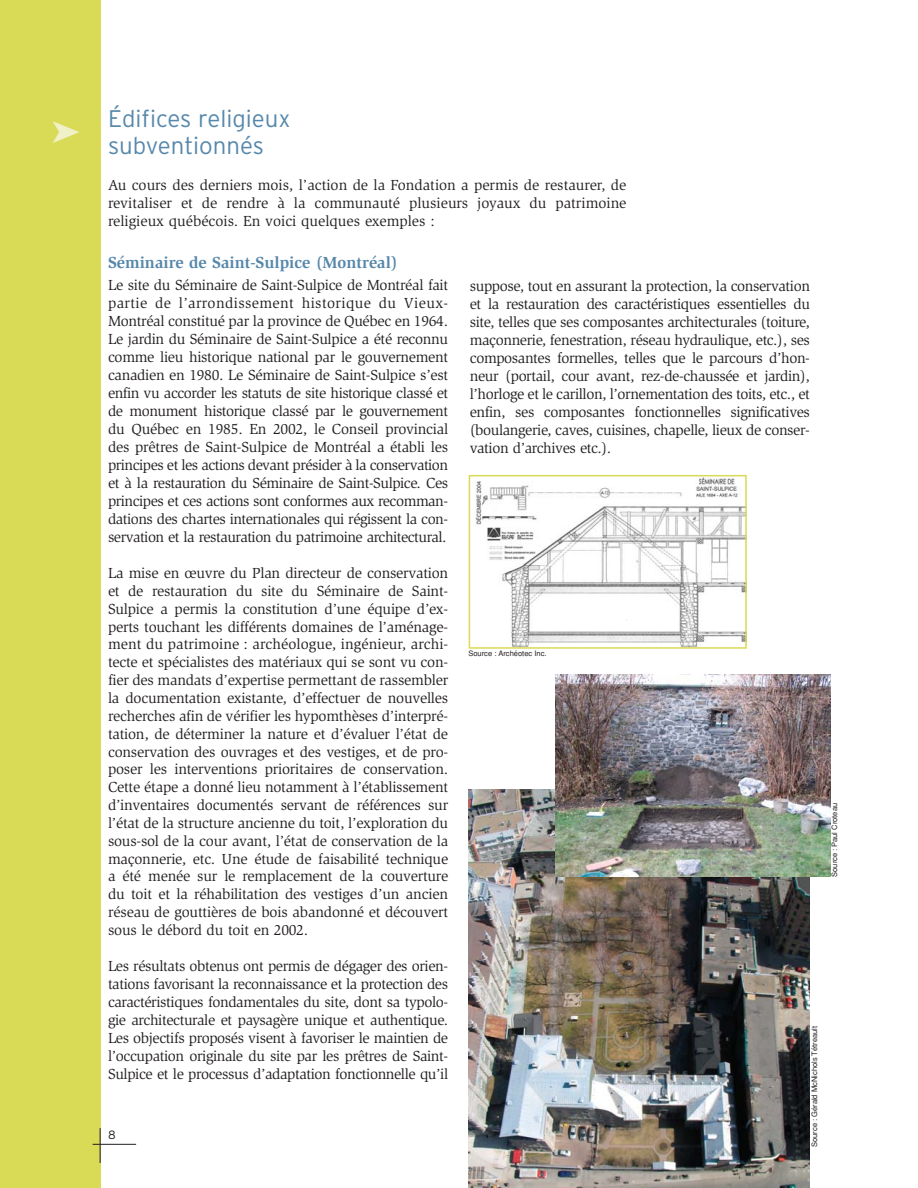
<style>
.page{position:relative;width:918px;height:1188px;background:#fff}
.page>*{position:absolute;margin:0;border:0;box-sizing:border-box;transform-origin:0 0}
.t1{font:300 24px/27px "Interstate";color:#5788ab}
.t2{font:700 16.5px "Slimbach";color:#5788ab}
.t3{font:15px/18px "Slimbach";letter-spacing:-.025em;color:#231f20;text-align:justify}
.t4{font:300 12px "Interstate";color:#231f20}
.t5{font:7.5px "Helvetica";color:#231f20}
</style>
<div class="page">
<div style="left:0;top:0;width:101px;height:1188px;background:#d9da55"></div>
<hr style="left:93px;top:1144px;width:43px;height:1px;background:#231f20">
<hr style="left:100px;top:1128px;width:1px;height:35px;background:#231f20">
<img style="left:469px;top:790px;width:341px;height:398px">
<img style="left:556px;top:674px;width:274px;height:202px">
<img style="left:476px;top:478px;width:268px;height:168px">
<div style="left:469px;top:475px;width:278px;height:174px;border:2px solid #d9da55"></div>
<h1 class="t1" style="left:108px;top:107px;width:184px">Édifices religieux subventionnés</h1>
<p class="t3" style="left:108px;top:177px;width:520px">Au cours des derniers mois, l’action de la Fondation a permis de restaurer, de revitaliser et de rendre à la communauté plusieurs joyaux du patrimoine religieux québécois. En voici quelques exemples :</p>
<p class="t2" style="left:108px;top:256px;width:291px">Séminaire de Saint-Sulpice (Montréal)</p>
<p class="t3" style="left:108px;top:277px;width:342px">Le site du Séminaire de Saint-Sulpice de Montréal fait partie de l’arrondissement historique du Vieux-Montréal constitué par la province de Québec en 1964.<br>Le jardin du Séminaire de Saint-Sulpice a été reconnu comme lieu historique national par le gouvernement canadien en 1980. Le Séminaire de Saint-Sulpice s’est enfin vu accorder les statuts de site historique classé et de monument historique classé par le gouvernement du Québec en 1985. En 2002, le Conseil provincial des prêtres de Saint-Sulpice de Montréal a établi les principes et les actions devant présider à la conservation et à la restauration du Séminaire de Saint-Sulpice. Ces principes et ces actions sont conformes aux recomman&shy;dations des chartes internationales qui régissent la con&shy;servation et la restauration du patrimoine architectural.</p>
<p class="t3" style="left:108px;top:565px;width:342px">La mise en œuvre du Plan directeur de conservation et de restauration du site du Séminaire de Saint-Sulpice a permis la constitution d’une équipe d’ex&shy;perts touchant les différents domaines de l’aménage&shy;ment du patrimoine : archéologue, ingénieur, archi&shy;tecte et spécialistes des matériaux qui se sont vu con&shy;fier des mandats d’expertise permettant de rassembler la documentation existante, d’effectuer de nouvelles recherches afin de vérifier les hypomthèses d’interpré&shy;tation, de déterminer la nature et d’évaluer l’état de conservation des ouvrages et des vestiges, et de pro&shy;poser les interventions prioritaires de conservation.<br>Cette étape a donné lieu notamment à l’établissement d’inventaires documentés servant de références sur l’état de la structure ancienne du toit, l’exploration du sous-sol de la cour avant, l’état de conservation de la maçonnerie, etc. Une étude de faisabilité technique a été menée sur le remplacement de la couverture du toit et la réhabilitation des vestiges d’un ancien réseau de gouttières de bois abandonné et découvert sous le débord du toit en 2002.</p>
<p class="t3" style="left:108px;top:958px;width:342px">Les résultats obtenus ont permis de dégager des orien&shy;tations favorisant la reconnaissance et la protection des caractéristiques fondamentales du site, dont sa typolo&shy;gie architecturale et paysagère unique et authentique.<br>Les objectifs proposés visent à favoriser le maintien de l’occupation originale du site par les prêtres de Saint-Sulpice et le processus d’adaptation fonctionnelle qu’il</p>
<p class="t3" style="left:470px;top:278px;width:342px">suppose, tout en assurant la protection, la conservation et la restauration des caractéristiques essentielles du site, telles que ses composantes architecturales (toiture, maçonnerie, fenestration, réseau hydraulique, etc.), ses composantes formelles, telles que le parcours d’hon&shy;neur (portail, cour avant, rez-de-chaussée et jardin), l’horloge et le carillon, l’ornementation des toits, etc., et enfin, ses composantes fonctionnelles significatives (boulangerie, caves, cuisines, chapelle, lieux de conser&shy;vation d’archives etc.).</p>
<p class="t5" style="left:468px;top:650px;width:80px">Source : Archéotec Inc.</p>
<p class="t5" style="left:812px;top:1147px;width:122px;rotate:-90deg">Source : Gérald McNichols Tétreault</p>
<p class="t4" style="left:108px;top:1131px;width:9px">8</p>
<p class="t5" style="left:832px;top:877px;width:75px;rotate:-90deg">Source : Paul Croteau</p>
</div>
